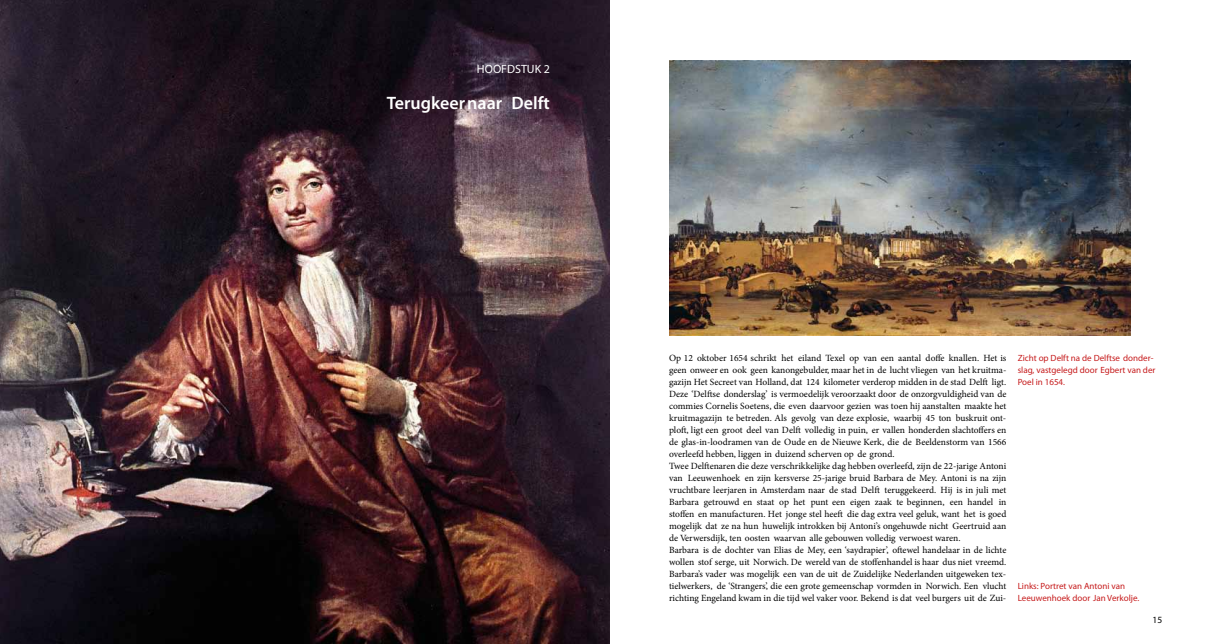
<style>
.page{position:relative;width:1219px;height:644px;background:#fff}
.page>*{position:absolute;margin:0;border:0;box-sizing:border-box;transform-origin:0 0}
.t1{font:600 18px "Myriad Pro";color:#fff}
.t2{font:12px "Myriad Pro";color:#fff}
.t3{font:9.5px/12px "Minion Pro";color:#000}
.t4{font:9.5px "Myriad Pro";color:#000}
.t5{font:9px/12px "Myriad Pro";color:#c61b1c}
</style>
<div class="page">
<img style="left:0;top:0;width:609px;height:643px">
<img style="left:669px;top:61px;width:461px;height:274px">
<p class="t2" style="left:477px;top:62px;width:75px">HOOFDSTUK 2</p>
<h1 class="t1" style="left:387px;top:91px;width:165px">Terugkeer naar Delft</h1>
<p class="t3" style="left:669px;top:352px;width:339px">Op 12 oktober 1654 schrikt het eiland Texel op van een aantal doffe knallen. Het is geen onweer en ook geen kanongebulder, maar het in de lucht vliegen van het kruitma&shy;gazijn Het Secreet van Holland, dat 124 kilometer verderop midden in de stad Delft ligt.<br>Deze ‘Delftse donderslag’ is vermoedelijk veroorzaakt door de onzorgvuldigheid van de commies Cornelis Soetens, die even daarvoor gezien was toen hij aanstalten maakte het kruitmagazijn te betreden. Als gevolg van deze explosie, waarbij 45 ton buskruit ont&shy;ploft, ligt een groot deel van Delft volledig in puin, er vallen honderden slachtoffers en de glas-in-loodramen van de Oude en de Nieuwe Kerk, die de Beeldenstorm van 1566 overleefd hebben, liggen in duizend scherven op de grond.<br>Twee Delftenaren die deze verschrikkelijke dag hebben overleefd, zijn de 22-jarige Antoni van Leeuwenhoek en zijn kersverse 25-jarige bruid Barbara de Mey. Antoni is na zijn vruchtbare leerjaren in Amsterdam naar de stad Delft teruggekeerd. Hij is in juli met Barbara getrouwd en staat op het punt een eigen zaak te beginnen, een handel in stoffen en manufacturen. Het jonge stel heeft die dag extra veel geluk, want het is goed mogelijk dat ze na hun huwelijk introkken bij Antoni’s ongehuwde nicht Geertruid aan de Verwersdijk, ten oosten waarvan alle gebouwen volledig verwoest waren.<br>Barbara is de dochter van Elias de Mey, een ‘saydrapier’, oftewel handelaar in de lichte wollen stof serge, uit Norwich. De wereld van de stoffenhandel is haar dus niet vreemd.<br>Barbara’s vader was mogelijk een van de uit de Zuidelijke Nederlanden uitgeweken tex&shy;tielwerkers, de ‘Strangers’, die een grote gemeenschap vormden in Norwich. Een vlucht richting Engeland kwam in die tijd wel vaker voor. Bekend is dat veel burgers uit de Zui-</p>
<p class="t5" style="left:1018px;top:352px;width:139px">Zicht op Delft na de Delftse donder&shy;slag, vastgelegd door Egbert van der<br>Poel in 1654.</p>
<p class="t5" style="left:1018px;top:580px;width:123px">Links: Portret van Antoni van<br>Leeuwenhoek door Jan Verkolje.</p>
<p class="t4" style="left:1152px;top:613px;width:11px">15</p>
</div>
